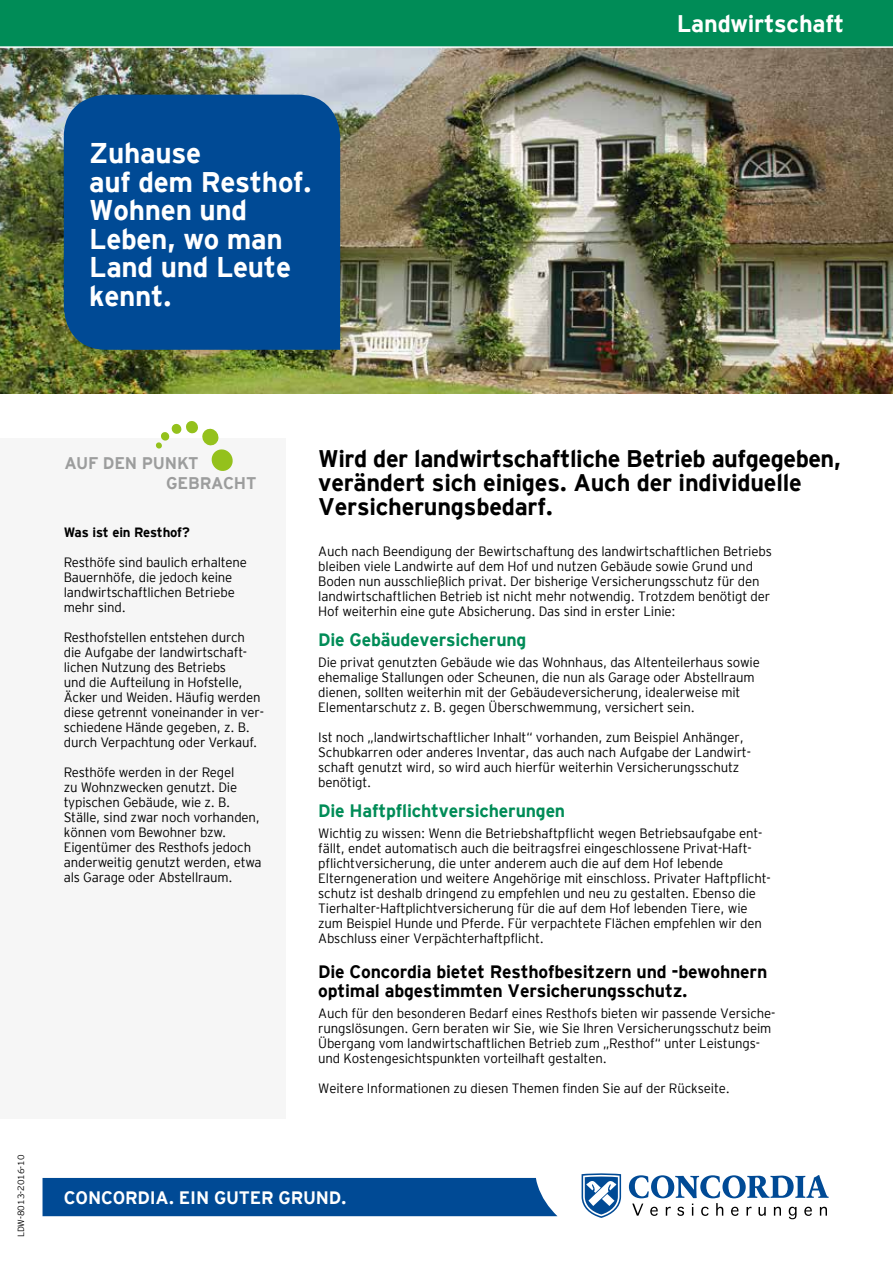
<style>
.page{position:relative;width:893px;height:1263px;background:#fff}
.page>*{position:absolute;margin:0;border:0;box-sizing:border-box;transform-origin:0 0}
.t1{font:700 28.5px/28.5px "CC Interstate";letter-spacing:-.01em;color:#fff}
.t2{font:700 24px/24px "CC Interstate";letter-spacing:-.01em;color:#000}
.t3{font:700 24px "CC Interstate";letter-spacing:-.01em;color:#fff}
.t4{font:700 18px/19.5px "CC Interstate";letter-spacing:-.01em;color:#000}
.t5{font:700 18px "CC Interstate";letter-spacing:-.01em;color:#008c57}
.t6{font:700 18px "CC Interstate";letter-spacing:-.01em;color:#fff}
.t7{font:700 16.8px/20.2px "CC Interstate";letter-spacing:-.01em;color:#9c9d9d}
.t8{font:300 13.5px/15px "CC Interstate";letter-spacing:-.01em;color:#000}
.t9{font:700 13.5px "CC Interstate";letter-spacing:-.015em;color:#000}
.t10{font:300 9px "CC Interstate";color:#000}
</style>
<div class="page">
<img style="left:0;top:48px;width:893px;height:345px">
<div style="left:64px;top:95px;width:276px;height:255px;background:#004a95"></div>
<div style="left:0;top:438px;width:286px;height:680px;background:#f6f6f6"></div>
<div style="left:0;top:0;width:893px;height:47px;background:#008c57"></div>
<hr style="left:0;top:46px;width:893px;height:2px;background:#fff">
<div style="left:43px;top:1178px;width:514px;height:38px;background:#004a95"></div>
<svg style="left:629px;top:1175px;width:200px;height:44px"></svg>
<svg style="left:582px;top:1173px;width:39px;height:45px"></svg>
<div style="left:156px;top:442px;width:6px;height:7px;background:#94c11c;border-radius:3px"></div>
<svg style="left:161px;top:421px;width:72px;height:50px"></svg>
<h1 class="t1" style="left:89px;top:139px;width:224px">Zuhause<br>auf dem Resthof.<br>Wohnen und<br>Leben, wo man<br>Land und Leute kennt.</h1>
<h2 class="t3" style="left:677px;top:10px;width:169px">Landwirtschaft</h2>
<p class="t10" style="left:16px;top:1237px;width:84px;rotate:-90deg">LDW-8013-2016-10</p>
<p class="t7" style="left:166px;top:453px;width:92px;text-indent:-102px">AUF DEN PUNKT<br>GEBRACHT</p>
<p class="t9" style="left:64px;top:525px;width:128px">Was ist ein Resthof?</p>
<p class="t8" style="left:64px;top:555px;width:185px">Resthöfe sind baulich erhaltene<br>Bauernhöfe, die jedoch keine landwirtschaftlichen Betriebe mehr sind.</p>
<p class="t8" style="left:64px;top:630px;width:202px">Resthofstellen entstehen durch die Aufgabe der landwirtschaft&shy;lichen Nutzung des Betriebs<br>und die Aufteilung in Hofstelle,<br>Äcker und Weiden. Häufig werden diese getrennt voneinander in ver&shy;schiedene Hände gegeben, z. B. durch Verpachtung oder Verkauf.</p>
<p class="t8" style="left:64px;top:765px;width:199px">Resthöfe werden in der Regel<br>zu Wohnzwecken genutzt. Die typischen Gebäude, wie z. B.<br>Ställe, sind zwar noch vorhanden, können vom Bewohner bzw.<br>Eigentümer des Resthofs jedoch anderweitig genutzt werden, etwa als Garage oder Abstellraum.</p>
<h2 class="t2" style="left:318px;top:446px;width:524px">Wird der landwirtschaftliche Betrieb aufgegeben, verändert sich einiges. Auch der individuelle<br>Versicherungsbedarf.</h2>
<p class="t8" style="left:318px;top:544px;width:455px">Auch nach Beendigung der Bewirtschaftung des landwirtschaftlichen Betriebs bleiben viele Landwirte auf dem Hof und nutzen Gebäude sowie Grund und Boden nun ausschließlich privat. Der bisherige Versicherungsschutz für den landwirtschaftlichen Betrieb ist nicht mehr notwendig. Trotzdem benötigt der Hof weiterhin eine gute Absicherung. Das sind in erster Linie:</p>
<h3 class="t5" style="left:318px;top:630px;width:210px">Die Gebäudeversicherung</h3>
<p class="t8" style="left:318px;top:655px;width:443px">Die privat genutzten Gebäude wie das Wohnhaus, das Altenteilerhaus sowie ehemalige Stallungen oder Scheunen, die nun als Garage oder Abstellraum dienen, sollten weiterhin mit der Gebäudeversicherung, idealerweise mit Elementarschutz z. B. gegen Überschwemmung, versichert sein.</p>
<p class="t8" style="left:318px;top:730px;width:434px">Ist noch „landwirtschaftlicher Inhalt“ vorhanden, zum Beispiel Anhänger, Schubkarren oder anderes Inventar, das auch nach Aufgabe der Landwirt&shy;schaft genutzt wird, so wird auch hierfür weiterhin Versicherungsschutz benötigt.</p>
<h3 class="t5" style="left:318px;top:801px;width:249px">Die Haftpflichtversicherungen</h3>
<p class="t8" style="left:318px;top:826px;width:454px">Wichtig zu wissen: Wenn die Betriebshaftpflicht wegen Betriebsaufgabe ent&shy;fällt, endet automatisch auch die beitragsfrei eingeschlossene Privat-Haft&shy;pflichtversicherung, die unter anderem auch die auf dem Hof lebende Elterngeneration und weitere Angehörige mit einschloss. Privater Haftpflicht&shy;schutz ist deshalb dringend zu empfehlen und neu zu gestalten. Ebenso die Tierhalter-Haftplichtversicherung für die auf dem Hof lebenden Tiere, wie zum Beispiel Hunde und Pferde. Für verpachtete Flächen empfehlen wir den Abschluss einer Verpächterhaftpflicht.</p>
<h3 class="t4" style="left:318px;top:961px;width:451px">Die Concordia bietet Resthofbesitzern und -bewohnern optimal abgestimmten Versicherungsschutz.</h3>
<p class="t8" style="left:318px;top:1006px;width:459px">Auch für den besonderen Bedarf eines Resthofs bieten wir passende Versiche&shy;rungslösungen. Gern beraten wir Sie, wie Sie Ihren Versicherungsschutz beim Übergang vom landwirtschaftlichen Betrieb zum „Resthof“ unter Leistungs&shy;und Kostengesichtspunkten vorteilhaft gestalten.</p>
<p class="t8" style="left:318px;top:1081px;width:413px">Weitere Informationen zu diesen Themen finden Sie auf der Rückseite.</p>
<h3 class="t6" style="left:64px;top:1187px;width:284px">CONCORDIA. EIN GUTER GRUND.</h3>
</div>
